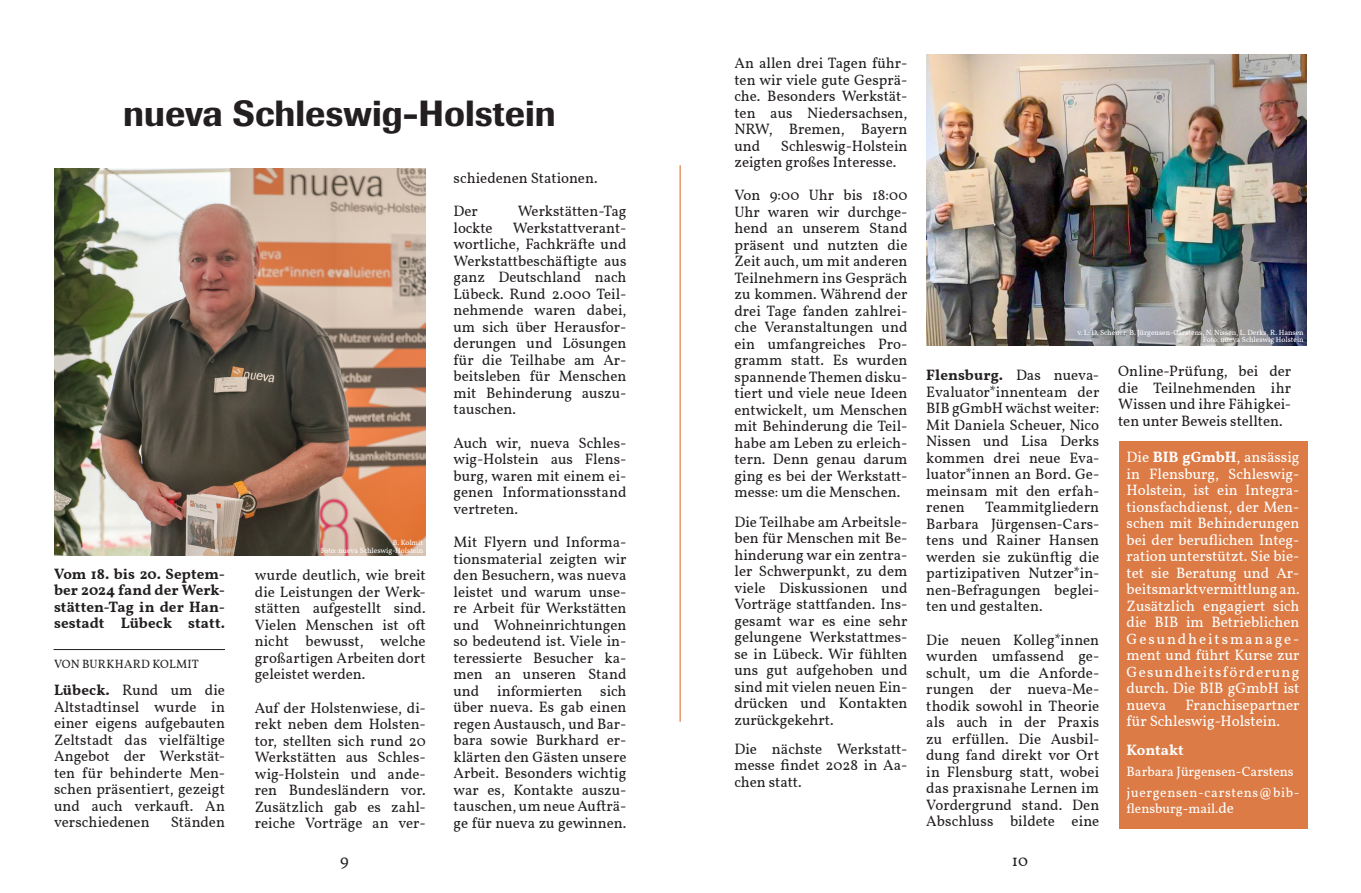
<style>
.page{position:relative;width:1361px;height:893px;background:#fff}
.page>*{position:absolute;margin:0;border:0;box-sizing:border-box;transform-origin:0 0}
.Body_-_Align_Left{font:500 36px "Imago";color:#231f20}
.t1{font:16.5px "Vollkorn";color:#231f20}
.Body_-_Align_Left-2{font:15px/16.5px "Vollkorn";color:#231f20;text-align:justify}
.Body_-_Align_Left-3{font:15px/16.5px "Vollkorn";color:#fff;text-align:justify}
.Body_-_Align_Left-4{font:700 15px/16.5px "Vollkorn";letter-spacing:.005em;color:#231f20;text-align:justify}
.Body_-_Align_Left-5{font:700 15px "Vollkorn";letter-spacing:-.005em;color:#fff}
.Body_-_Align_Left-6{font:13.5px/16.5px "Vollkorn";letter-spacing:.05em;color:#fff}
.Body_-_Align_Left-7{font:13.5px "Vollkorn";color:#fff}
.Body_-_Align_Left-8{font:12px "Vollkorn";letter-spacing:.015em;color:#231f20}
.t2{font:7.5px "Vollkorn";color:#fff}
.s1{font-weight:700}
.s2{font-size:15px}
</style>
<div class="page">
<div style="left:1118px;top:441px;width:189px;height:387px;background:#dc7b46"></div>
<img style="left:54px;top:168px;width:372px;height:388px">
<hr style="left:54px;top:649px;width:171px;height:1px;background:#231f20">
<img style="left:926px;top:54px;width:381px;height:292px">
<hr style="left:680px;top:165px;width:1px;height:557px;background:#dc631c">
<p class="Body_-_Align_Left" style="left:123px;top:92px;width:434px">nueva Schleswig-Holstein</p>
<p class="Body_-_Align_Left-4" style="left:54px;top:565px;width:172px">Vom 18. bis 20. Septem&shy;ber 2024 fand der Werk&shy;stätten-Tag in der Han&shy;sestadt Lübeck statt.</p>
<p class="Body_-_Align_Left-8" style="left:54px;top:655px;width:146px">VON BURKHARD KOLMIT</p>
<p class="Body_-_Align_Left-2" style="left:54px;top:681px;width:172px"><span class="s1">Lübeck.</span> Rund um die Altstadtinsel wurde in einer eigens aufgebauten Zeltstadt das vielfältige Angebot der Werkstät&shy;ten für behinderte Men&shy;schen präsentiert, gezeigt und auch verkauft. An verschiedenen</p>
<p class="Body_-_Align_Left-2" style="left:171px;top:813px;width:56px">Ständen</p>
<p class="t2" style="left:393px;top:537px;width:32px">B. Kolmit</p>
<p class="t2" style="left:321px;top:545px;width:104px">Foto: nueva Schleswig-Holstein</p>
<p class="Body_-_Align_Left-2" style="left:255px;top:566px;width:172px">wurde deutlich, wie breit die Leistungen der Werk&shy;stätten aufgestellt sind.<br>Vielen Menschen ist oft nicht bewusst, welche großartigen Arbeiten dort geleistet werden.</p>
<p class="Body_-_Align_Left-2" style="left:255px;top:699px;width:172px">Auf der Holstenwiese, di&shy;rekt neben dem Holsten&shy;tor, stellten sich rund 20<br>Werkstätten aus Schles&shy;wig-Holstein und ande&shy;ren Bundesländern vor.<br>Zusätzlich gab es zahl&shy;reiche Vorträge an ver-</p>
<p class="t1" style="left:340px;top:848px;width:10px">9</p>
<p class="Body_-_Align_Left-2" style="left:453px;top:168px;width:146px">schiedenen Stationen.</p>
<p class="Body_-_Align_Left-2" style="left:453px;top:202px;width:26px">Der</p>
<p class="Body_-_Align_Left-2" style="left:518px;top:202px;width:110px">Werkstätten-Tag</p>
<p class="Body_-_Align_Left-2" style="left:453px;top:218px;width:41px">lockte</p>
<p class="Body_-_Align_Left-2" style="left:453px;top:218px;width:174px;text-indent:59px">Werkstattverant&shy;wortliche, Fachkräfte und Werkstattbeschäftigte aus ganz Deutschland nach Lübeck. Rund 2.000 Teil&shy;nehmende waren dabei, um sich über Herausfor&shy;derungen und Lösungen für die Teilhabe am Ar&shy;beitsleben für Menschen mit Behinderung auszu&shy;tauschen.</p>
<p class="Body_-_Align_Left-2" style="left:453px;top:433px;width:174px">Auch wir, nueva Schles&shy;wig-Holstein aus Flens&shy;burg, waren mit einem ei&shy;genen Informationsstand vertreten.</p>
<p class="Body_-_Align_Left-2" style="left:453px;top:533px;width:174px">Mit Flyern und Informa&shy;tionsmaterial zeigten wir den Besuchern, was nueva leistet und warum unse&shy;re Arbeit für Werkstätten und Wohneinrichtungen so bedeutend ist. Viele in&shy;teressierte Besucher ka&shy;men an unseren Stand und informierten sich über nueva. Es gab einen regen Austausch, und Bar&shy;bara sowie Burkhard er&shy;klärten den Gästen unsere Arbeit. Besonders wichtig war es, Kontakte auszu&shy;tauschen, um neue Aufträ&shy;ge für nueva zu gewinnen.</p>
<p class="Body_-_Align_Left-2" style="left:734px;top:54px;width:174px">An allen drei Tagen führ&shy;ten wir viele gute Gesprä&shy;che. Besonders Werkstät&shy;ten aus Niedersachsen, NRW, Bremen, Bayern und</p>
<p class="Body_-_Align_Left-2" style="left:734px;top:137px;width:174px;text-indent:46px">Schleswig-Holstein zeigten großes Interesse.</p>
<p class="Body_-_Align_Left-2" style="left:734px;top:186px;width:174px">Von 9:00 Uhr bis 18:00<br>Uhr waren wir durchge&shy;hend an unserem Stand präsent und nutzten die Zeit auch, um mit anderen Teilnehmern ins Gespräch zu kommen. Während der drei Tage fanden zahlrei&shy;che Veranstaltungen und ein umfangreiches Pro&shy;gramm statt. Es wurden spannende Themen disku&shy;tiert und viele neue Ideen entwickelt, um Menschen mit Behinderung die Teil&shy;habe am Leben zu erleich&shy;tern. Denn genau darum ging es bei der Werkstatt&shy;messe: um die Menschen.</p>
<p class="Body_-_Align_Left-2" style="left:734px;top:512px;width:174px">Die Teilhabe am Arbeitsle&shy;ben für Menschen mit Be&shy;hinderung war ein zentra&shy;ler Schwerpunkt, zu dem viele Diskussionen und Vorträge stattfanden. Ins&shy;gesamt war es eine sehr gelungene Werkstattmes&shy;se in Lübeck. Wir fühlten uns gut aufgehoben und sind mit vielen neuen Ein&shy;drücken und Kontakten zurückgekehrt.</p>
<p class="Body_-_Align_Left-2" style="left:734px;top:740px;width:174px">Die nächste Werkstatt&shy;messe findet 2028 in Aa&shy;chen statt.</p>
<p class="t2" style="left:1077px;top:326px;width:228px">v. l.: D. Scheuer, B. Jürgensen-Carstens, N. Nissen, L. Derks, R. Hansen</p>
<p class="t2" style="left:1203px;top:334px;width:102px">Foto: nueva Schleswig Holstein</p>
<p class="Body_-_Align_Left-2" style="left:926px;top:366px;width:174px"><span class="s1">Flensburg.</span> Das nueva-Evaluator*innenteam der BIB gGmbH wächst weiter:<br>Mit Daniela Scheuer, Nico Nissen und Lisa Derks kommen drei neue Eva&shy;luator*innen an Bord. Ge&shy;meinsam mit den erfah&shy;renen</p>
<p class="Body_-_Align_Left-2" style="left:926px;top:498px;width:174px;text-indent:59px">Teammitgliedern Barbara Jürgensen-Cars&shy;tens und Rainer Hansen werden sie zukünftig die partizipativen Nutzer*in&shy;nen-Befragungen beglei&shy;ten und gestalten.</p>
<p class="Body_-_Align_Left-2" style="left:926px;top:631px;width:174px">Die neuen Kolleg*innen wurden umfassend ge&shy;schult, um die Anforde&shy;rungen der nueva-Me&shy;thodik sowohl in Theorie als auch in der Praxis zu erfüllen. Die Ausbil&shy;dung fand direkt vor Ort in Flensburg statt, wobei das praxisnahe Lernen im Vordergrund stand. Den Abschluss bildete eine</p>
<p class="t1" style="left:1011px;top:848px;width:18px">10</p>
<p class="Body_-_Align_Left-2" style="left:1118px;top:362px;width:174px">Online-Prüfung, bei der die Teilnehmenden ihr Wissen und ihre Fähigkei&shy;ten unter Beweis stellten.</p>
<p class="Body_-_Align_Left-3" style="left:1126px;top:448px;width:174px">Die <span class="s1">BIB gGmbH</span>, ansässig in Flensburg, Schleswig-Holstein, ist ein Integra&shy;tionsfachdienst, der Men&shy;schen mit Behinderungen bei der beruflichen Integ&shy;ration unterstützt. Sie bie&shy;tet sie Beratung und Ar&shy;beitsmarktvermittlung an.<br>Zusätzlich engagiert sich die BIB im Betrieblichen Gesundheitsmanage&shy;ment und führt Kurse zur Gesundheitsförderung durch. Die BIB gGmbH ist nueva</p>
<p class="Body_-_Align_Left-3" style="left:1126px;top:695px;width:174px;text-indent:59px">Franchisepartner für Schleswig-Holstein.</p>
<p class="Body_-_Align_Left-5" style="left:1126px;top:739px;width:59px">Kontakt</p>
<p class="Body_-_Align_Left-7" style="left:1126px;top:761px;width:169px">Barbara Jürgensen-Carstens</p>
<p class="Body_-_Align_Left-6" style="left:1126px;top:783px;width:174px">juergensen-carstens@bib&shy;flensburg-mail.<span class="s2">de</span></p>
</div>
